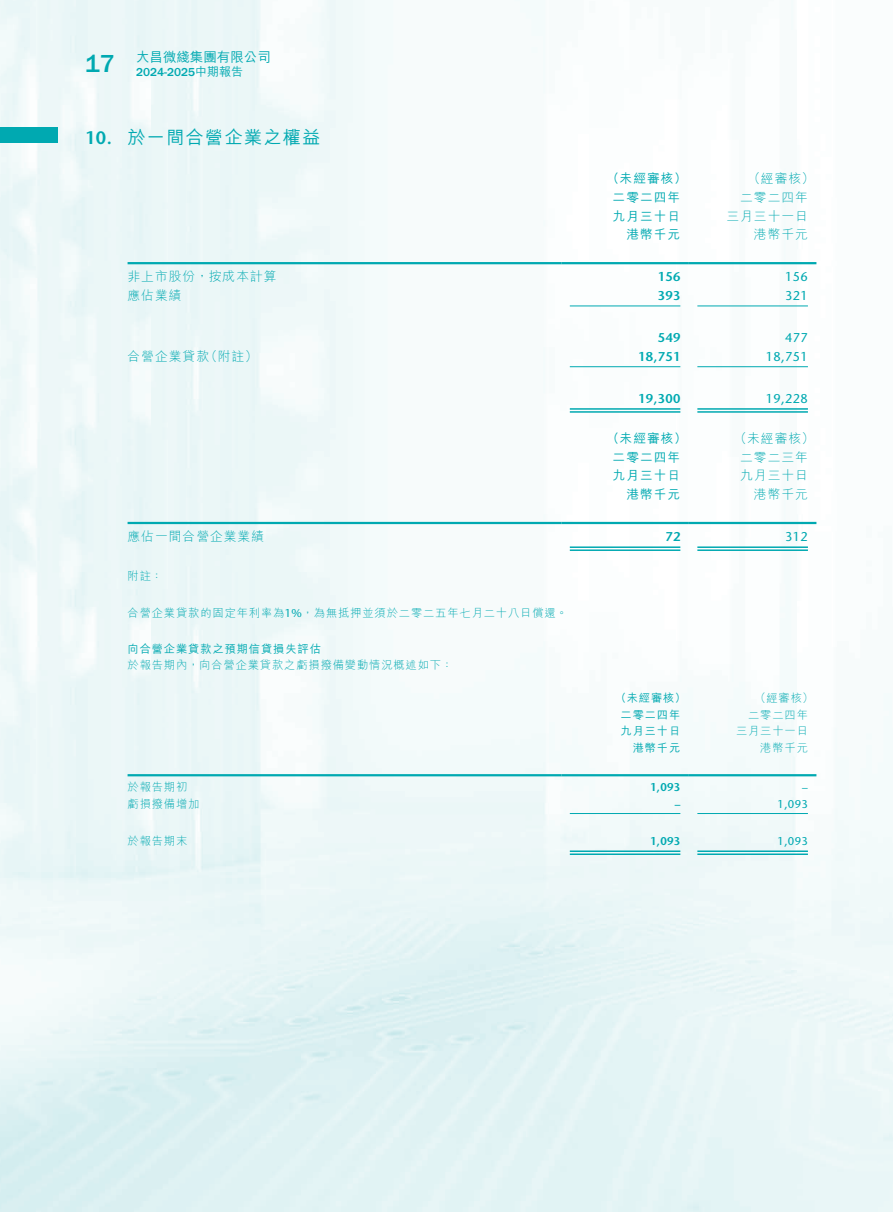
<style>
.page{position:relative;width:893px;height:1212px;background:#fff}
.page>*{position:absolute;margin:0;border:0;box-sizing:border-box;transform-origin:0 0}
.t1{font:500 18px "M Hei HK";letter-spacing:.08em;color:#00a9b1}
.t2{font:600 18px "Stone Sans Std";color:#00a9b1}
.t3{font:500 13.5px "M Hei HK";color:#00a9b1}
.t4{font:300 12.75px/18.8px "M Hei HK";letter-spacing:.08em;color:#00a9b1;text-align:right}
.t5{font:500 12.75px/18.8px "M Hei HK";letter-spacing:.08em;color:#00a9b1;text-align:center}
.t6{font:500 12.75px "Stone Sans Std";letter-spacing:.03em;color:#00a9b1}
.t7{font:600 12.75px "Stone Sans Std";letter-spacing:.03em;color:#00a9b1}
.t8{font:500 12px "ITC Franklin Gothic Std";color:#00a9b1}
.t9{font:300 11.25px/16.5px "M Hei HK";letter-spacing:.08em;color:#00a9b1;text-align:right}
.t10{font:500 11.25px/16.5px "M Hei HK";letter-spacing:.08em;color:#00a9b1;text-align:center}
.t11{font:500 11.25px "Stone Sans Std";letter-spacing:.03em;color:#00a9b1}
.t12{font:600 11.25px "Stone Sans Std";letter-spacing:.03em;color:#00a9b1}
.s1{font-family:"ITC Franklin Gothic Std";font-size:25.5px}
.s2{font-family:"M Hei HK"}
.s3{font-family:"Stone Sans Std";font-weight:500}
</style>
<div class="page">
<img style="left:0;top:0;width:893px;height:1212px">
<div style="left:0;top:128px;width:57px;height:15px;background:#00a9b1"></div>
<hr style="left:128px;top:262px;width:433px;height:2px;background:#00a9b1">
<hr style="left:561px;top:262px;width:128px;height:2px;background:#00a9b1">
<hr style="left:689px;top:262px;width:127px;height:2px;background:#00a9b1">
<hr style="left:570px;top:306px;width:110px;height:1px;background:#00a9b1">
<hr style="left:697px;top:306px;width:111px;height:1px;background:#00a9b1">
<hr style="left:570px;top:366px;width:110px;height:1px;background:#00a9b1">
<hr style="left:697px;top:366px;width:111px;height:1px;background:#00a9b1">
<hr style="left:570px;top:408px;width:110px;height:2px;background:#00a9b1">
<hr style="left:570px;top:411px;width:110px;height:2px;background:#00a9b1">
<hr style="left:697px;top:408px;width:111px;height:2px;background:#00a9b1">
<hr style="left:697px;top:411px;width:111px;height:2px;background:#00a9b1">
<hr style="left:128px;top:522px;width:433px;height:2px;background:#00a9b1">
<hr style="left:561px;top:522px;width:128px;height:2px;background:#00a9b1">
<hr style="left:689px;top:522px;width:127px;height:2px;background:#00a9b1">
<hr style="left:570px;top:546px;width:110px;height:2px;background:#00a9b1">
<hr style="left:570px;top:549px;width:110px;height:2px;background:#00a9b1">
<hr style="left:697px;top:546px;width:111px;height:2px;background:#00a9b1">
<hr style="left:697px;top:549px;width:111px;height:2px;background:#00a9b1">
<hr style="left:128px;top:774px;width:433px;height:2px;background:#00a9b1">
<hr style="left:561px;top:774px;width:128px;height:2px;background:#00a9b1">
<hr style="left:689px;top:774px;width:127px;height:2px;background:#00a9b1">
<hr style="left:570px;top:813px;width:110px;height:1px;background:#00a9b1">
<hr style="left:697px;top:813px;width:111px;height:1px;background:#00a9b1">
<hr style="left:570px;top:850px;width:110px;height:2px;background:#00a9b1">
<hr style="left:570px;top:853px;width:110px;height:2px;background:#00a9b1">
<hr style="left:697px;top:850px;width:111px;height:2px;background:#00a9b1">
<hr style="left:697px;top:853px;width:111px;height:2px;background:#00a9b1">
<p class="t3" style="left:85px;top:47px;width:187px"><span class="s1">17</span> 大昌微綫集團有限公司</p>
<p class="t8" style="left:136px;top:65px;width:109px">2024-2025<span class="s2">中期報告</span></p>
<h1 class="t2" style="left:85px;top:127px;width:28px">10.</h1>
<h1 class="t1" style="left:128px;top:124px;width:194px">於一間合營企業之權益</h1>
<p class="t4" style="left:128px;top:267px;width:151px">非上市股份，按成本計算</p>
<p class="t4" style="left:128px;top:286px;width:56px">應佔業績</p>
<p class="t4" style="left:128px;top:346px;width:83px">合營企業貸款</p>
<p class="t4" style="left:205px;top:346px;width:54px">（附註(</p>
<p class="t4" style="left:128px;top:527px;width:138px">應佔一間合營企業業績</p>
<p class="t9" style="left:128px;top:567px;width:36px">附註：</p>
<p class="t9" style="left:128px;top:604px;width:441px">合營企業貸款的固定年利率為<span class="s3">1%</span>，為無抵押並須於二零二五年七月二十八日償還。</p>
<p class="t10" style="left:128px;top:639px;width:195px">向合營企業貸款之預期信貸損失評估</p>
<p class="t9" style="left:128px;top:656px;width:327px">於報告期內，向合營企業貸款之虧損撥備變動情況概述如下：</p>
<p class="t9" style="left:128px;top:779px;width:61px">於報告期初</p>
<p class="t9" style="left:128px;top:795px;width:73px">虧損撥備增加</p>
<p class="t9" style="left:128px;top:833px;width:61px">於報告期末</p>
<p class="t5" style="left:606px;top:168px;width:82px">（未經審核）二零二四年九月三十日</p>
<p class="t5" style="left:626px;top:224px;width:56px">港幣千元</p>
<p class="t4" style="left:748px;top:168px;width:68px">（經審核(</p>
<p class="t4" style="left:726px;top:187px;width:83px">二零二四年三月三十一日港幣千元</p>
<p class="t7" style="left:658px;top:269px;width:24px">156</p>
<p class="t6" style="left:785px;top:269px;width:24px">156</p>
<p class="t7" style="left:658px;top:288px;width:24px">393</p>
<p class="t6" style="left:785px;top:288px;width:24px">321</p>
<p class="t7" style="left:658px;top:330px;width:24px">549</p>
<p class="t6" style="left:785px;top:330px;width:24px">477</p>
<p class="t7" style="left:638px;top:349px;width:44px">18,751</p>
<p class="t6" style="left:766px;top:349px;width:44px">18,751</p>
<p class="t7" style="left:638px;top:391px;width:44px">19,300</p>
<p class="t6" style="left:766px;top:391px;width:44px">19,228</p>
<p class="t5" style="left:606px;top:428px;width:82px">（未經審核）二零二四年九月三十日</p>
<p class="t5" style="left:626px;top:484px;width:56px">港幣千元</p>
<p class="t4" style="left:734px;top:428px;width:82px">（未經審核(</p>
<p class="t4" style="left:740px;top:447px;width:69px">二零二三年九月三十日港幣千元</p>
<p class="t7" style="left:665px;top:529px;width:17px">72</p>
<p class="t6" style="left:785px;top:529px;width:24px">312</p>
<p class="t10" style="left:615px;top:689px;width:72px">（未經審核）二零二四年九月三十日</p>
<p class="t10" style="left:633px;top:738px;width:49px">港幣千元</p>
<p class="t9" style="left:755px;top:689px;width:60px">（經審核(</p>
<p class="t9" style="left:736px;top:706px;width:73px">二零二四年三月三十一日港幣千元</p>
<p class="t12" style="left:650px;top:781px;width:32px">1,093</p>
<p class="t11" style="left:802px;top:781px;width:7px">–</p>
<p class="t12" style="left:675px;top:797px;width:7px">–</p>
<p class="t11" style="left:778px;top:797px;width:32px">1,093</p>
<p class="t12" style="left:650px;top:835px;width:32px">1,093</p>
<p class="t11" style="left:778px;top:835px;width:32px">1,093</p>
</div>
